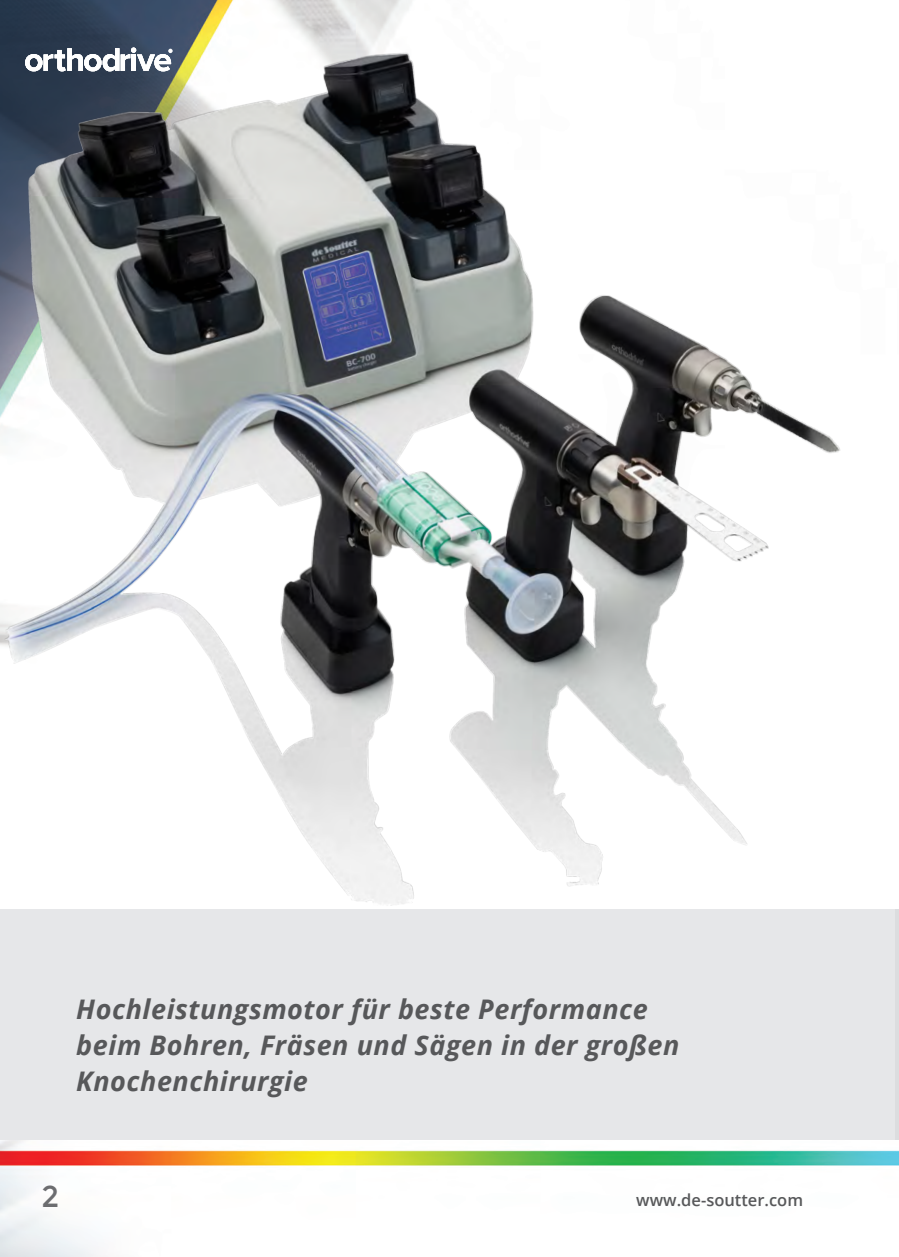
<style>
.page{position:relative;width:899px;height:1257px;background:#fff}
.page>*{position:absolute;margin:0;border:0;box-sizing:border-box;transform-origin:0 0}
.t1{font:30px "Montserrat";color:#6c6d70}
.t2{font:italic 700 27px "Open Sans";letter-spacing:.02em;color:#57585a}
.t3{font:600 16.5px "Open Sans";color:#57585a}
</style>
<div class="page">
<img style="left:0;top:0;width:899px;height:1256px">
<hr style="left:895px;top:909px;width:4px;height:230px;background:#dcdddf">
<div style="left:0;top:909px;width:895px;height:231px;background:#e6e7e9"></div>
<img style="left:2px;top:14px;width:856px;height:893px">
<svg style="left:25px;top:48px;width:148px;height:23px"></svg>
<p class="t2" style="left:76px;top:990px;width:573px">Hochleistungsmotor für beste Performance</p>
<p class="t2" style="left:76px;top:1026px;width:604px">beim Bohren, Fräsen und Sägen in der großen</p>
<p class="t2" style="left:76px;top:1062px;width:233px">Knochenchirurgie</p>
<p class="t1" style="left:41px;top:1178px;width:19px">2</p>
<p class="t3" style="left:636px;top:1188px;width:168px">www.de-soutter.com</p>
</div>
